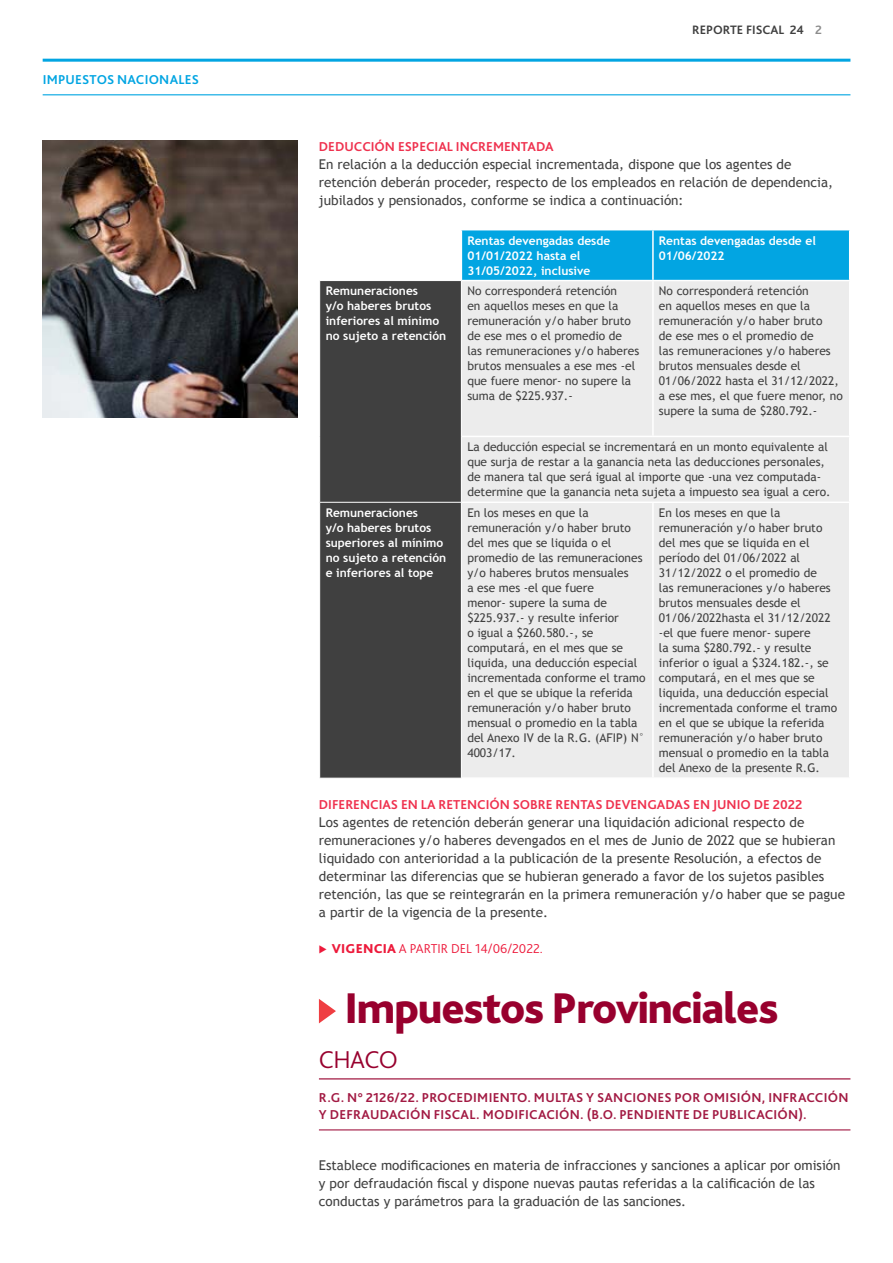
<style>
.page{position:relative;width:893px;height:1263px;background:#fff}
.page>*{position:absolute;margin:0;border:0;box-sizing:border-box;transform-origin:0 0}
.t1{font:800 45px "Bliss Pro";letter-spacing:-.025em;color:#98002e}
.t2{font:300 25.5px "Bliss Pro";letter-spacing:-.02em;color:#98002e}
.t3{font:13.5px/18px "Trebuchet MS";color:#404040}
.t4{font:700 13.5px/16.5px "Bliss Pro";letter-spacing:.02em;color:#a21a43}
.t5{font:700 13.5px "Bliss Pro";color:#ef314e}
.t6{font:300 13.5px "Bliss Pro";color:#ed1a3b}
.t7{font:700 13.5px "Bliss Pro";letter-spacing:.02em;color:#02a5e2}
.t8{font:700 12.75px "Bliss Pro";color:#404040}
.t9{font:12px/15px "Trebuchet MS";color:#404040}
.t10{font:700 12px/15px "Trebuchet MS";color:#fff}
.s1{font-weight:800}
</style>
<div class="page">
<img style="left:43px;top:141px;width:254px;height:276px">
<svg style="left:319px;top:999px;width:17px;height:24px"></svg>
<hr style="left:43px;top:59px;width:807px;height:3px;background:#02a5e2">
<hr style="left:43px;top:94px;width:807px;height:1px;background:#02a5e2">
<hr style="left:319px;top:1078px;width:531px;height:1px;background:#98002e">
<hr style="left:319px;top:1129px;width:531px;height:1px;background:#a21a43">
<div style="left:462px;top:230px;width:387px;height:50px;background:#02a5e2"></div>
<div style="left:320px;top:281px;width:141px;height:497px;background:#404040"></div>
<div style="left:462px;top:281px;width:387px;height:496px;background:#ececec"></div>
<hr style="left:652px;top:230px;width:2px;height:50px;background:#fff">
<hr style="left:652px;top:281px;width:2px;height:155px;background:#fff">
<hr style="left:462px;top:436px;width:191px;height:1px;background:#fff">
<hr style="left:653px;top:436px;width:197px;height:1px;background:#fff">
<hr style="left:462px;top:501px;width:191px;height:2px;background:#fff">
<hr style="left:653px;top:501px;width:197px;height:2px;background:#fff">
<hr style="left:652px;top:503px;width:2px;height:274px;background:#fff">
<hr style="left:319px;top:502px;width:143px;height:1px;background:#fff">
<p class="t7" style="left:43px;top:71px;width:158px">IMPUESTOS NACIONALES</p>
<p class="t8" style="left:692px;top:22px;width:131px">REPORTE FISCAL 24 2</p>
<p class="t5" style="left:319px;top:138px;width:236px">DEDUCCIÓN ESPECIAL INCREMENTADA</p>
<p class="t3" style="left:319px;top:155px;width:516px">En relación a la deducción especial incrementada, dispone que los agentes de retención deberán proceder, respecto de los empleados en relación de dependencia, jubilados y pensionados, conforme se indica a continuación:</p>
<p class="t10" style="left:467px;top:233px;width:144px">Rentas devengadas desde<br>01/01/2022 hasta el<br>31/05/2022, inclusive</p>
<p class="t10" style="left:659px;top:233px;width:158px">Rentas devengadas desde el<br>01/06/2022</p>
<p class="t10" style="left:326px;top:284px;width:122px">Remuneraciones<br>y/o haberes brutos inferiores al mínimo no sujeto a retención</p>
<p class="t9" style="left:467px;top:284px;width:173px">No corresponderá retención<br>en aquellos meses en que la remuneración y/o haber bruto de ese mes o el promedio de las remuneraciones y/o haberes brutos mensuales a ese mes -el que fuere menor- no supere la suma de $225.937.-</p>
<p class="t9" style="left:659px;top:284px;width:185px">No corresponderá retención<br>en aquellos meses en que la remuneración y/o haber bruto<br>de ese mes o el promedio de<br>las remuneraciones y/o haberes brutos mensuales desde el<br>01/06/2022 hasta el 31/12/2022, a ese mes, el que fuere menor, no supere la suma de $280.792.-</p>
<p class="t9" style="left:467px;top:440px;width:365px">La deducción especial se incrementará en un monto equivalente al que surja de restar a la ganancia neta las deducciones personales, de manera tal que será igual al importe que -una vez computada&shy;determine que la ganancia neta sujeta a impuesto sea igual a cero.</p>
<p class="t10" style="left:326px;top:505px;width:122px">Remuneraciones<br>y/o haberes brutos superiores al mínimo no sujeto a retención e inferiores al tope</p>
<p class="t9" style="left:467px;top:505px;width:180px">En los meses en que la remuneración y/o haber bruto del mes que se liquida o el promedio de las remuneraciones y/o haberes brutos mensuales<br>a ese mes -el que fuere<br>menor- supere la suma de $225.937.- y resulte inferior<br>o igual a $260.580.-, se computará, en el mes que se liquida, una deducción especial incrementada conforme el tramo en el que se ubique la referida remuneración y/o haber bruto mensual o promedio en la tabla del Anexo IV de la R.G. (AFIP) N°<br>4003/17.</p>
<p class="t9" style="left:659px;top:505px;width:180px">En los meses en que la remuneración y/o haber bruto del mes que se liquida en el período del 01/06/2022 al<br>31/12/2022 o el promedio de<br>las remuneraciones y/o haberes brutos mensuales desde el<br>01/06/2022hasta el 31/12/2022 -el que fuere menor- supere<br>la suma $280.792.- y resulte inferior o igual a $324.182.-, se computará, en el mes que se liquida, una deducción especial incrementada conforme el tramo en el que se ubique la referida remuneración y/o haber bruto mensual o promedio en la tabla del Anexo de la presente R.G.</p>
<p class="t5" style="left:319px;top:796px;width:485px">DIFERENCIAS EN LA RETENCIÓN SOBRE RENTAS DEVENGADAS EN JUNIO DE 2022</p>
<p class="t3" style="left:319px;top:813px;width:528px">Los agentes de retención deberán generar una liquidación adicional respecto de remuneraciones y/o haberes devengados en el mes de Junio de 2022 que se hubieran liquidado con anterioridad a la publicación de la presente Resolución, a efectos de determinar las diferencias que se hubieran generado a favor de los sujetos pasibles retención, las que se reintegrarán en la primera remuneración y/o haber que se pague a partir de la vigencia de la presente.</p>
<p class="t6" style="left:332px;top:940px;width:213px"><span class="s1">VIGENCIA</span> A PARTIR DEL 14/06/2022.</p>
<h1 class="t1" style="left:344px;top:980px;width:435px">Impuestos Provinciales</h1>
<h2 class="t2" style="left:319px;top:1043px;width:81px">CHACO</h2>
<p class="t4" style="left:319px;top:1089px;width:531px">R.G. N° 2126/22. PROCEDIMIENTO. MULTAS Y SANCIONES POR OMISIÓN, INFRACCIÓN<br>Y DEFRAUDACIÓN FISCAL. MODIFICACIÓN. (B.O. PENDIENTE DE PUBLICACIÓN).</p>
<p class="t3" style="left:319px;top:1156px;width:523px">Establece modificaciones en materia de infracciones y sanciones a aplicar por omisión y por defraudación fiscal y dispone nuevas pautas referidas a la calificación de las conductas y parámetros para la graduación de las sanciones.</p>
</div>
